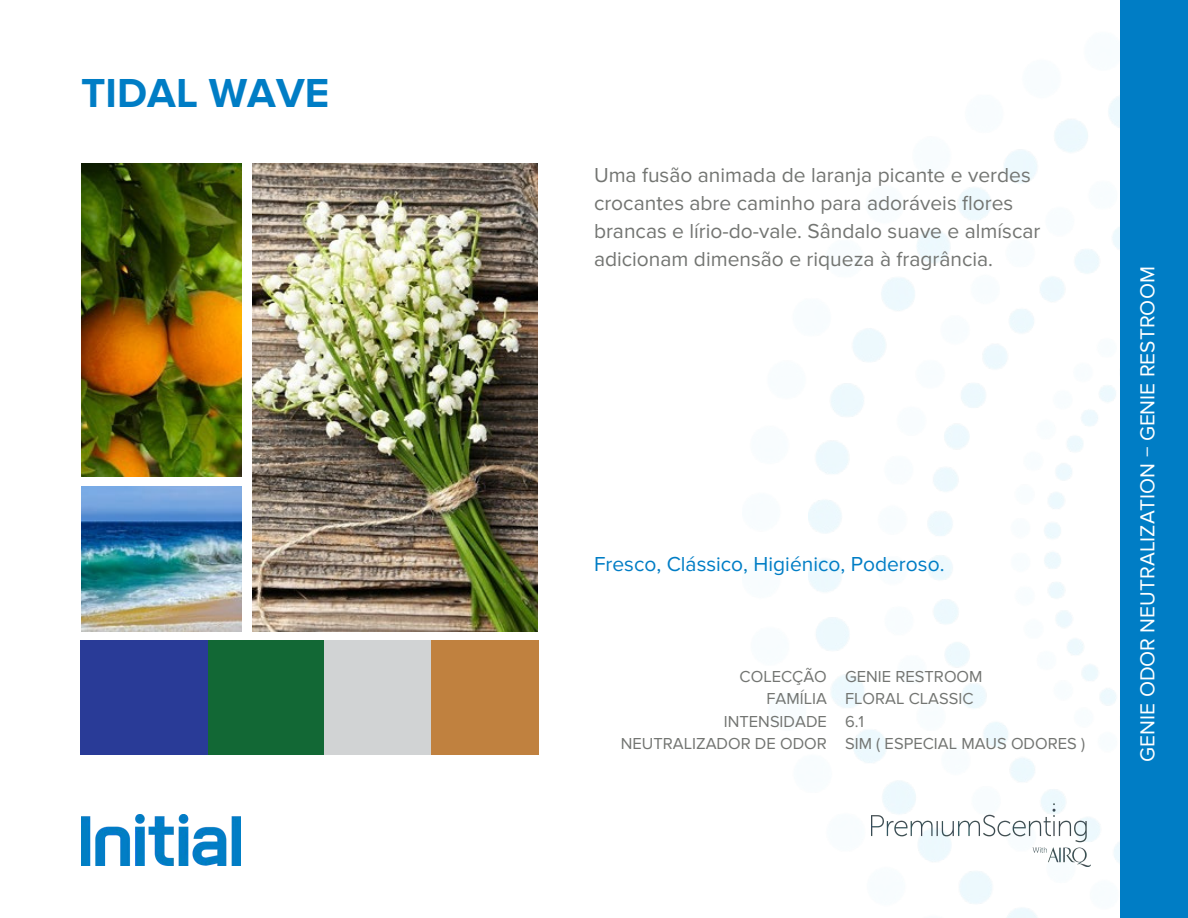
<style>
.page{position:relative;width:1188px;height:918px;background:#fff}
.page>*{position:absolute;margin:0;border:0;box-sizing:border-box;transform-origin:0 0}
.t1{font:700 42px "Proxima Nova";color:#007dc5}
.t2{font:21px/28.2px "Proxima Nova";color:#737572}
.t3{font:21px "Proxima Nova";color:#fff}
.t4{font:21px "Proxima Nova";color:#007dc5}
.t5{font:16.5px/22.5px "Proxima Nova";color:#737572;text-align:right}
</style>
<div class="page">
<img style="left:809px;top:96px;width:311px;height:822px">
<div style="left:1120px;top:0;width:68px;height:918px;background:#007dc5"></div>
<img style="left:81px;top:164px;width:161px;height:312px">
<img style="left:81px;top:486px;width:161px;height:146px">
<img style="left:253px;top:164px;width:284px;height:468px">
<div style="left:430px;top:640px;width:108px;height:115px;background:#c0813f"></div>
<div style="left:322px;top:640px;width:108px;height:115px;background:#d1d3d4"></div>
<div style="left:205px;top:640px;width:119px;height:115px;background:#126835"></div>
<div style="left:81px;top:640px;width:126px;height:115px;background:#293b97"></div>
<img style="left:81px;top:814px;width:160px;height:51px">
<img style="left:871px;top:790px;width:220px;height:76px">
<h1 class="t1" style="left:81px;top:74px;width:250px">TIDAL WAVE</h1>
<p class="t2" style="left:594px;top:161px;width:448px">Uma fusão animada de laranja picante e verdes crocantes abre caminho para adoráveis flores brancas e lírio-do-vale. Sândalo suave e almíscar adicionam dimensão e riqueza à fragrância.</p>
<p class="t4" style="left:594px;top:554px;width:352px">Fresco, Clássico, Higiénico, Poderoso.</p>
<p class="t5" style="left:621px;top:666px;width:208px">COLECÇÃO<br>FAMÍLIA<br>INTENSIDADE<br>NEUTRALIZADOR DE ODOR</p>
<p class="t5" style="left:845px;top:666px;width:242px;text-align:left">GENIE RESTROOM<br>FLORAL CLASSIC<br>6.1<br>SIM ( ESPECIAL MAUS ODORES )</p>
<p class="t3" style="left:1138px;top:762px;width:497px;rotate:-90deg">GENIE ODOR NEUTRALIZATION − GENIE RESTROOM</p>
</div>
